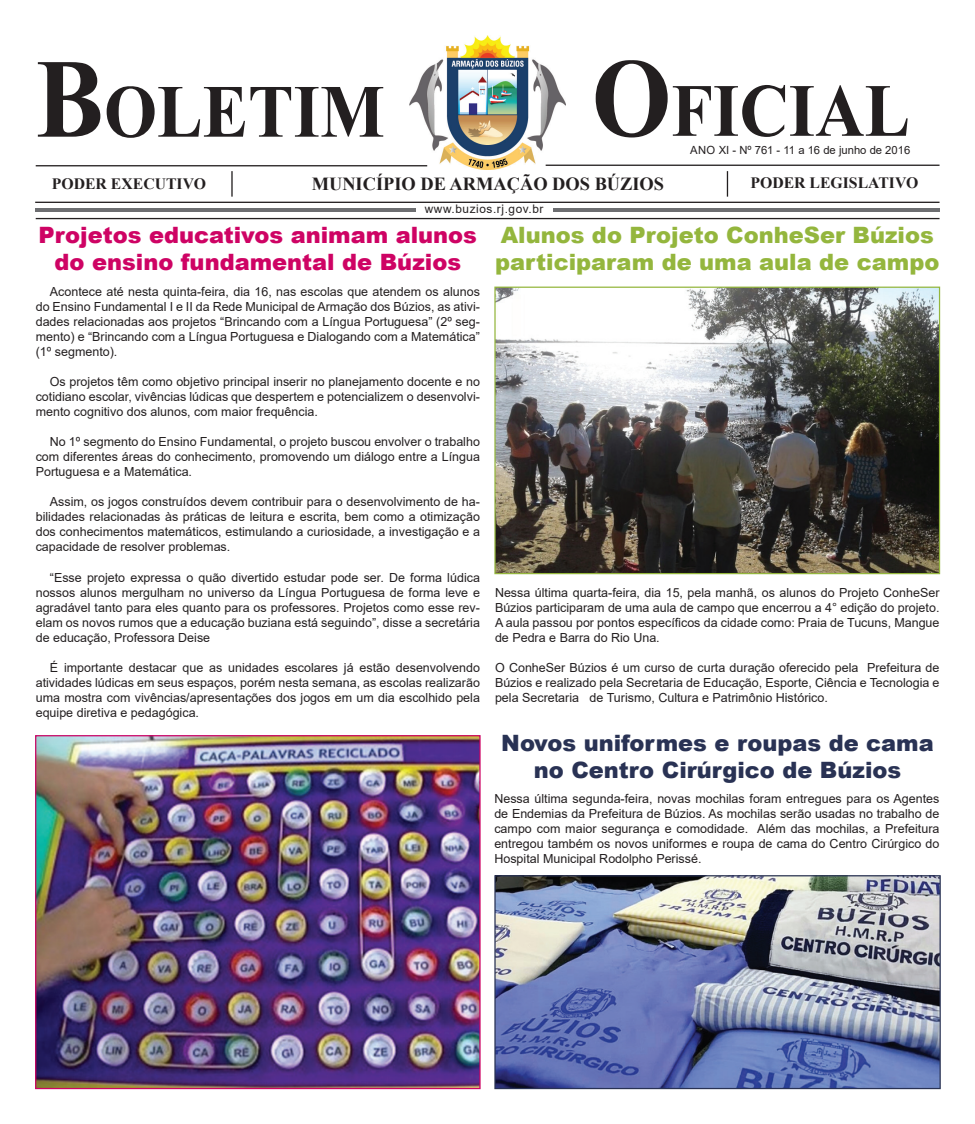
<style>
.page{position:relative;width:975px;height:1124px;background:#fff}
.page>*{position:absolute;margin:0;border:0;box-sizing:border-box;transform-origin:0 0}
.t1{font:700 75px "Times New Roman";color:#231f20;scale:.91 1}
.t2{font:900 22.5px/27px "Arial";color:#ce0364;text-align:center}
.t3{font:900 22.5px/27px "Arial";color:#94b63d}
.t4{font:900 22.5px/27px "Arial";color:#293254;text-align:center}
.t5{font:700 18.38px "Times New Roman";color:#231f20}
.t6{font:700 15.75px "Times New Roman";color:#231f20}
.t7{font:12.5px/15px "Arial";color:#231f20;text-align:justify}
.t8{font:11.75px "Arial";letter-spacing:.05em;color:#231f20}
.t9{font:11.25px "Arial";color:#231f20}
.s1{font-size:112.5px}
</style>
<div class="page">
<hr style="left:36px;top:218px;width:903px;height:1px;background:#231f20">
<hr style="left:35px;top:202px;width:904px;height:1px;background:#231f20">
<hr style="left:231px;top:171px;width:2px;height:26px;background:#231f20">
<hr style="left:726px;top:171px;width:2px;height:26px;background:#231f20">
<hr style="left:36px;top:208px;width:380px;height:4px;background:#6d6e71">
<hr style="left:552px;top:208px;width:387px;height:4px;background:#6d6e71">
<img style="left:410px;top:36px;width:155px;height:133px">
<hr style="left:545px;top:164px;width:394px;height:2px;background:#231f20">
<hr style="left:36px;top:165px;width:391px;height:1px;background:#231f20">
<img style="left:496px;top:288px;width:442px;height:284px">
<div style="left:494px;top:286px;width:446px;height:288px;border:1px solid #94b63d"></div>
<img style="left:37px;top:737px;width:441px;height:349px">
<div style="left:35px;top:735px;width:445px;height:353px;border:1px solid #ce0364"></div>
<img style="left:496px;top:877px;width:442px;height:209px">
<div style="left:494px;top:875px;width:446px;height:213px;border:1px solid #293254"></div>
<h1 class="t1" style="left:36px;top:57px;width:385px"><span class="s1">B</span>OLETIM</h1>
<h1 class="t1" style="left:591px;top:57px;width:351px"><span class="s1">O</span>FICIAL</h1>
<p class="t9" style="left:690px;top:142px;width:222px">ANO XI - Nº 761 - 11 a 16 de junho de 2016</p>
<p class="t6" style="left:52px;top:172px;width:156px">PODER EXECUTIVO</p>
<h3 class="t5" style="left:312px;top:171px;width:354px">MUNICÍPIO DE ARMAÇÃO DOS BÚZIOS</h3>
<p class="t6" style="left:750px;top:171px;width:169px">PODER LEGISLATIVO</p>
<p class="t8" style="left:425px;top:201px;width:120px">www.buzios.rj.gov.br</p>
<h2 class="t2" style="left:39px;top:221px;width:440px">Projetos educativos animam alunos do ensino fundamental de búzios</h2>
<p class="t7" style="left:36px;top:284px;width:446px;text-indent:14px">Acontece até nesta quinta-feira, dia 16, nas escolas que atendem os alunos do Ensino Fundamental I e II da Rede Municipal de Armação dos Búzios, as ativi&shy;dades relacionadas aos projetos “Brincando com a Língua Portuguesa” (2º seg&shy;mento) e “Brincando com a Língua Portuguesa e Dialogando com a Matemática” (1º segmento).</p>
<p class="t7" style="left:36px;top:374px;width:445px;text-indent:14px">Os projetos têm como objetivo principal inserir no planejamento docente e no cotidiano escolar, vivências lúdicas que despertem e potencializem o desenvolvi&shy;mento cognitivo dos alunos, com maior frequência.</p>
<p class="t7" style="left:36px;top:434px;width:446px;text-indent:14px">No 1º segmento do Ensino Fundamental, o projeto buscou envolver o trabalho com diferentes áreas do conhecimento, promovendo um diálogo entre a Língua Portuguesa e a Matemática.</p>
<p class="t7" style="left:36px;top:494px;width:446px;text-indent:14px">Assim, os jogos construídos devem contribuir para o desenvolvimento de ha&shy;bilidades relacionadas às práticas de leitura e escrita, bem como a otimização dos conhecimentos matemáticos, estimulando a curiosidade, a investigação e a capacidade de resolver problemas.</p>
<p class="t7" style="left:36px;top:569px;width:446px;text-indent:14px">“Esse projeto expressa o quão divertido estudar pode ser. De forma lúdica nossos alunos mergulham no universo da Língua Portuguesa de forma leve e agradável tanto para eles quanto para os professores. Projetos como esse rev&shy;elam os novos rumos que a educação buziana está seguindo”, disse a secretária de educação, Professora Deise</p>
<p class="t7" style="left:36px;top:659px;width:445px;text-indent:14px">É importante destacar que as unidades escolares já estão desenvolvendo atividades lúdicas em seus espaços, porém nesta semana, as escolas realizarão uma mostra com vivências/apresentações dos jogos em um dia escolhido pela equipe diretiva e pedagógica.</p>
<h2 class="t3" style="left:495px;top:221px;width:446px">Alunos do Projeto ConheSer búzios participaram de uma aula de campo</h2>
<p class="t7" style="left:495px;top:584px;width:446px">Nessa última quarta-feira, dia 15, pela manhã, os alunos do Projeto ConheSer Búzios participaram de uma aula de campo que encerrou a 4° edição do projeto.<br>A aula passou por pontos específicos da cidade como: Praia de Tucuns, Mangue de Pedra e Barra do Rio Una.</p>
<p class="t7" style="left:495px;top:659px;width:446px">O ConheSer Búzios é um curso de curta duração oferecido pela Prefeitura de Búzios e realizado pela Secretaria de Educação, Esporte, Ciência e Tecnologia e pela Secretaria de Turismo, Cultura e Patrimônio Histórico.</p>
<h2 class="t4" style="left:501px;top:728px;width:434px">Novos uniformes e roupas de cama no Centro Cirúrgico de búzios</h2>
<p class="t7" style="left:494px;top:791px;width:446px">Nessa última segunda-feira, novas mochilas foram entregues para os Agentes de Endemias da Prefeitura de Búzios. As mochilas serão usadas no trabalho de campo com maior segurança e comodidade. Além das mochilas, a Prefeitura entregou também os novos uniformes e roupa de cama do Centro Cirúrgico do Hospital Municipal Rodolpho Perissé.</p>
</div>
